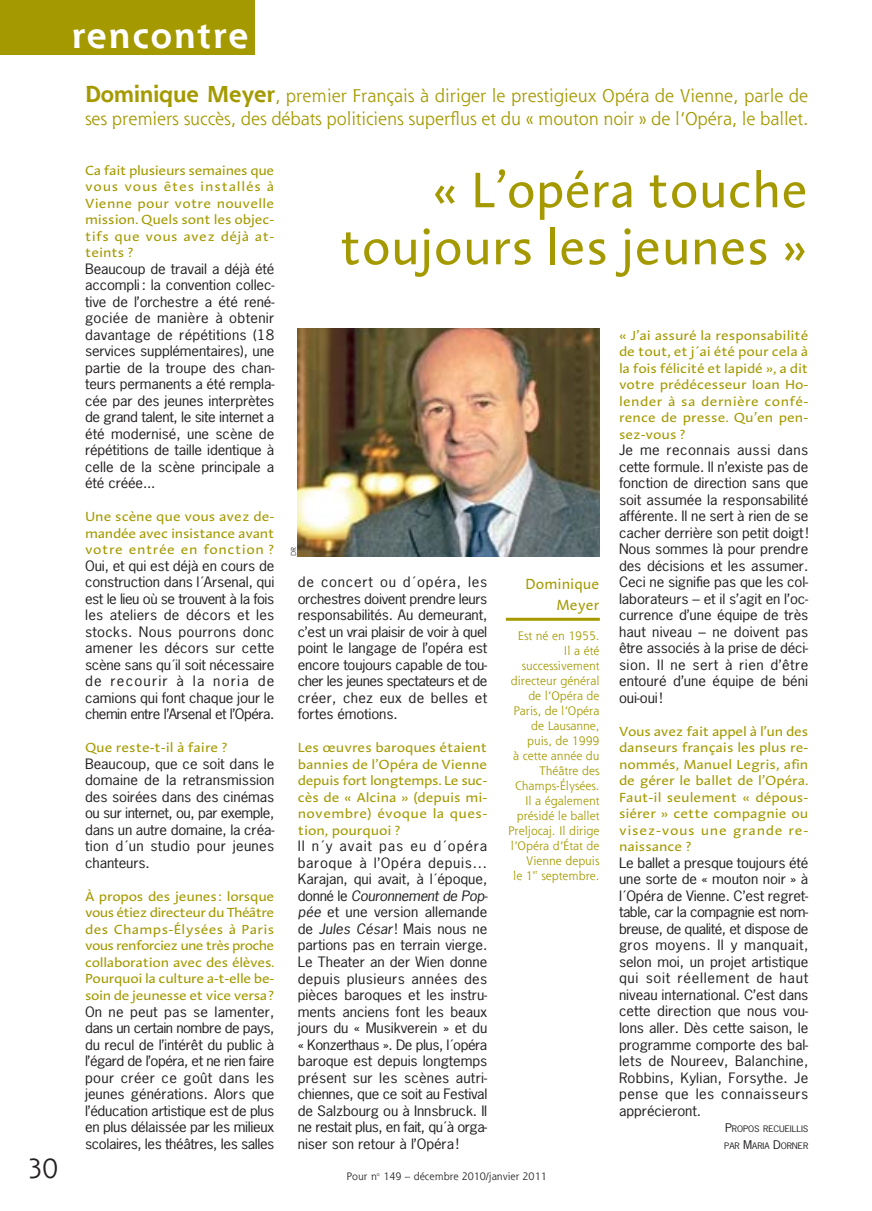
<style>
.page{position:relative;width:872px;height:1211px;background:#fff}
.page>*{position:absolute;margin:0;border:0;box-sizing:border-box;transform-origin:0 0}
.t1{font:51px/57px "Aroma LT";color:#a49a00;text-align:right}
.t2{font:700 36px "Shannon";letter-spacing:.06em;color:#fff}
.t3{font:27px "Shannon";color:#231f20}
.t4{font:18px/22.5px "Shannon";letter-spacing:-.005em;color:#a49a00}
.t5{font:15px/21px "Aroma LT";color:#a49a00;text-align:right}
.t6{font:13.5px/16.5px "News Gothic";letter-spacing:-.005em;color:#231f20;text-align:justify;scale:1.1 1}
.t7{font:13.5px/16.5px "Aroma LT";letter-spacing:-.005em;color:#a49a00;text-align:justify;scale:1.1 1}
.t8{font:12px "Shannon";color:#a49a00}
.t9{font:10.5px "Shannon";color:#231f20}
.t10{font:8.4px/16.5px "News Gothic";letter-spacing:-.01em;color:#231f20;scale:1.1 1}
.t11{font:300 7.5px "Aroma LT";color:#231f20}
.t12{font:6px "Shannon";color:#a49a00}
.s1{font-weight:700;font-size:22.5px}
.s2{font-style:italic}
.s3{font-size:11.25px}
</style>
<div class="page">
<img style="left:298px;top:328px;width:302px;height:228px">
<div style="left:1px;top:0;width:254px;height:55px;background:#a49a00"></div>
<hr style="left:506px;top:618px;width:94px;height:3px;background:#a49a00">
<h3 class="t3" style="left:27px;top:1157px;width:32px">30</h3>
<h2 class="t2" style="left:72px;top:20px;width:178px">rencontre</h2>
<h3 class="t4" style="left:85px;top:86px;width:724px"><span class="s1">Dominique Meyer</span>, premier Français à diriger le prestigieux Opéra de Vienne, parle de ses premiers succès, des débats politiciens superflus et du « mouton noir » de l’Opéra, le ballet.</h3>
<p class="t7" style="left:85px;top:163px;width:174px">Ca fait plusieurs semaines que vous vous êtes installés à Vienne pour votre nouvelle mission. Quels sont les objec&shy;tifs que vous avez déjà at&shy;teints ?</p>
<p class="t6" style="left:85px;top:261px;width:174px">Beaucoup de travail a déjà été accompli: la convention collec&shy;tive de l’orchestre a été rené&shy;gociée de manière à obtenir davantage de répétitions (18 services supplémentaires), une partie de la troupe des chan&shy;teurs permanents a été rempla&shy;cée par des jeunes interprètes de grand talent, le site internet a été modernisé, une scène de répétitions de taille identique à celle de la scène principale a été créée...</p>
<p class="t7" style="left:85px;top:510px;width:174px">Une scène que vous avez de&shy;mandée avec insistance avant votre entrée en fonction ?</p>
<p class="t6" style="left:85px;top:558px;width:174px">Oui, et qui est déjà en cours de construction dans l´Arsenal, qui est le lieu où se trouvent à la fois les ateliers de décors et les stocks. Nous pourrons donc amener les décors sur cette scène sans qu´il soit nécessaire de recourir à la noria de camions qui font chaque jour le chemin entre l’Arsenal et l’Opéra.</p>
<p class="t7" style="left:85px;top:741px;width:131px">Que reste-t-il à faire ?</p>
<p class="t6" style="left:85px;top:756px;width:174px">Beaucoup, que ce soit dans le domaine de la retransmission des soirées dans des cinémas ou sur internet, ou, par exemple, dans un autre domaine, la créa&shy;tion d´un studio pour jeunes chanteurs.</p>
<p class="t7" style="left:85px;top:889px;width:174px">À propos des jeunes: lorsque vous étiez directeur du Théâtre des Champs-Élysées à Paris vous renforciez une très proche collaboration avec des élèves.<br>Pourquoi la culture a-t-elle be&shy;soin de jeunesse et vice versa?</p>
<p class="t6" style="left:85px;top:1004px;width:174px">On ne peut pas se lamenter, dans un certain nombre de pays, du recul de l’intérêt du public à l’égard de l’opéra, et ne rien faire pour créer ce goût dans les jeunes générations. Alors que l’éducation artistique est de plus en plus délaissée par les milieux scolaires, les théâtres, les salles</p>
<h1 class="t1" style="left:340px;top:166px;width:470px">« L’opéra touche toujours les jeunes »</h1>
<p class="t11" style="left:291px;top:556px;width:11px;rotate:-90deg">DR</p>
<p class="t6" style="left:298px;top:575px;width:174px">de concert ou d´opéra, les orchestres doivent prendre leurs responsabilités. Au demeurant, c’est un vrai plaisir de voir à quel point le langage de l’opéra est encore toujours capable de tou&shy;cher les jeunes spectateurs et de créer, chez eux de belles et fortes émotions.</p>
<p class="t7" style="left:298px;top:741px;width:174px">Les œuvres baroques étaient bannies de l’Opéra de Vienne depuis fort longtemps. Le suc&shy;cès de « Alcina » (depuis mi&shy;novembre) évoque la ques&shy;tion, pourquoi ?</p>
<p class="t6" style="left:298px;top:839px;width:174px">Il n´y avait pas eu d´opéra baroque à l’Opéra depuis… Karajan, qui avait, à l´époque, donné le <span class="s2">Couronnement de Pop&shy;pée</span> et une version allemande de <span class="s2">Jules César</span>! Mais nous ne partions pas en terrain vierge.<br>Le Theater an der Wien donne depuis plusieurs années des pièces baroques et les instru&shy;ments anciens font les beaux jours du « Musikverein » et du « Konzerthaus ». De plus, l´opéra baroque est depuis longtemps présent sur les scènes autri&shy;chiennes, que ce soit au Festival de Salzbourg ou à Innsbruck. Il ne restait plus, en fait, qu´à orga&shy;niser son retour à l’Opéra!</p>
<p class="t5" style="left:525px;top:575px;width:75px">Dominique<br>Meyer</p>
<p class="t8" style="left:518px;top:631px;width:83px">Est né en 1955.</p>
<p class="t8" style="left:564px;top:646px;width:37px">Il a été</p>
<p class="t8" style="left:521px;top:661px;width:79px">successivement</p>
<p class="t8" style="left:511px;top:676px;width:90px">directeur général</p>
<p class="t8" style="left:528px;top:691px;width:73px">de l’Opéra de</p>
<p class="t8" style="left:513px;top:706px;width:87px">Paris, de l’Opéra</p>
<p class="t8" style="left:531px;top:721px;width:70px">de Lausanne,</p>
<p class="t8" style="left:527px;top:736px;width:74px">puis, de 1999</p>
<p class="t8" style="left:513px;top:751px;width:88px">à cette année du</p>
<p class="t8" style="left:539px;top:766px;width:61px">Théâtre des</p>
<p class="t8" style="left:515px;top:781px;width:86px">Champs-Élysées.</p>
<p class="t8" style="left:525px;top:796px;width:76px">Il a également</p>
<p class="t8" style="left:517px;top:811px;width:84px">présidé le ballet</p>
<p class="t8" style="left:508px;top:826px;width:93px">Preljocaj. Il dirige</p>
<p class="t8" style="left:511px;top:841px;width:90px">l’Opéra d’État de</p>
<p class="t8" style="left:526px;top:856px;width:75px">Vienne depuis</p>
<p class="t8" style="left:513px;top:871px;width:21px">le 1</p>
<p class="t12" style="left:532px;top:869px;width:7px">er</p>
<p class="t8" style="left:541px;top:871px;width:59px">septembre.</p>
<p class="t9" style="left:346px;top:1172px;width:201px">Pour n<sup>o</sup> 149 – décembre 2010/janvier 2011</p>
<p class="t7" style="left:619px;top:328px;width:174px">« J’ai assuré la responsabilité de tout, et j´ai été pour cela à la fois félicité et lapidé », a dit votre prédécesseur Ioan Ho&shy;lender à sa dernière confé&shy;rence de presse. Qu’en pen&shy;sez-vous ?</p>
<p class="t6" style="left:619px;top:443px;width:174px">Je me reconnais aussi dans cette formule. Il n’existe pas de fonction de direction sans que soit assumée la responsabilité afférente. Il ne sert à rien de se cacher derrière son petit doigt!<br>Nous sommes là pour prendre des décisions et les assumer.<br>Ceci ne signifie pas que les col&shy;laborateurs – et il s’agit en l’oc&shy;currence d’une équipe de très haut niveau – ne doivent pas être associés à la prise de déci&shy;sion. Il ne sert à rien d’être entouré d’une équipe de béni oui-oui!</p>
<p class="t7" style="left:619px;top:724px;width:174px">Vous avez fait appel à l’un des danseurs français les plus re&shy;nommés, Manuel Legris, afin de gérer le ballet de l’Opéra.<br>Faut-il seulement « dépous&shy;siérer » cette compagnie ou visez-vous une grande re&shy;naissance ?</p>
<p class="t6" style="left:619px;top:855px;width:174px">Le ballet a presque toujours été une sorte de « mouton noir » à l´Opéra de Vienne. C’est regret&shy;table, car la compagnie est nom&shy;breuse, de qualité, et dispose de gros moyens. Il y manquait, selon moi, un projet artistique qui soit réellement de haut niveau international. C’est dans cette direction que nous vou&shy;lons aller. Dès cette saison, le programme comporte des bal&shy;lets de Noureev, Balanchine, Robbins, Kylian, Forsythe. Je pense que les connaisseurs apprécieront.</p>
<p class="t10" style="left:724px;top:1121px;width:78px"><span class="s3">P</span>ROPOS RECUEILLIS<br>PAR <span class="s3">M</span>ARIA <span class="s3">D</span>ORNER</p>
</div>
